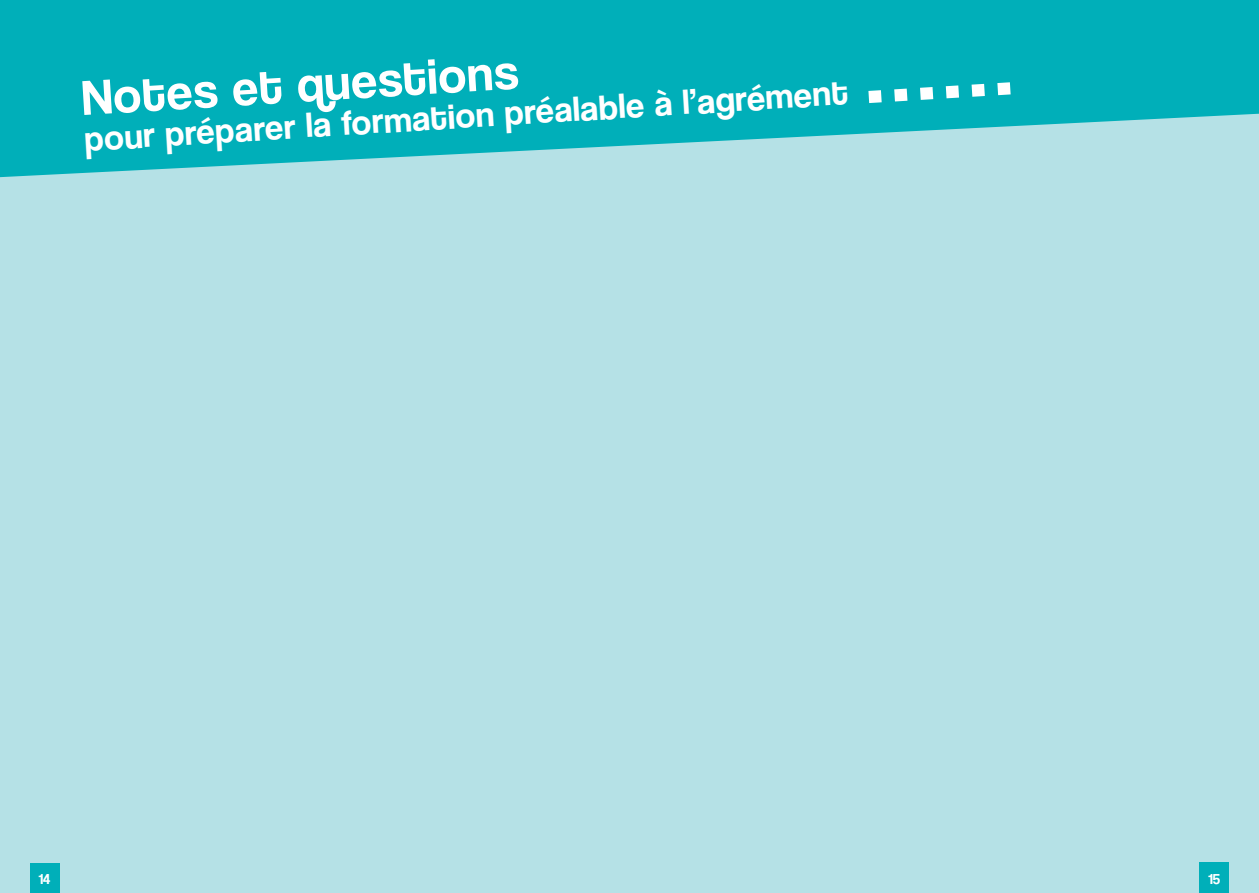
<style>
.page{position:relative;width:1259px;height:893px;background:#b5e1e6}
.page>*{position:absolute;margin:0;border:0;box-sizing:border-box;transform-origin:0 0}
.t1{font:90px "Coolvetica Rg";color:#fff}
.t2{font:51px "Coolvetica Rg";color:#fff}
.t3{font:36px "Coolvetica Rg";color:#fff}
.t4{font:15px "Coolvetica Rg";color:#fff}
</style>
<div class="page">
<div style="left:1199px;top:862px;width:30px;height:31px;background:#00afb9"></div>
<div style="left:30px;top:863px;width:30px;height:30px;background:#00afb9"></div>
<svg style="left:0;top:0;width:1259px;height:177px;fill:#00afb9"></svg>
<p class="t2" style="left:80px;top:70px;width:438px;rotate:-4deg">Notes et questions</p>
<p class="t3" style="left:83px;top:121px;width:766px;rotate:-4deg">pour préparer la formation préalable à l’agrément</p>
<p class="t1" style="left:862px;top:20px;width:147px;rotate:-3deg">......</p>
<p class="t4" style="left:39px;top:870px;width:13px">14</p>
<p class="t4" style="left:1208px;top:870px;width:13px">15</p>
</div>
